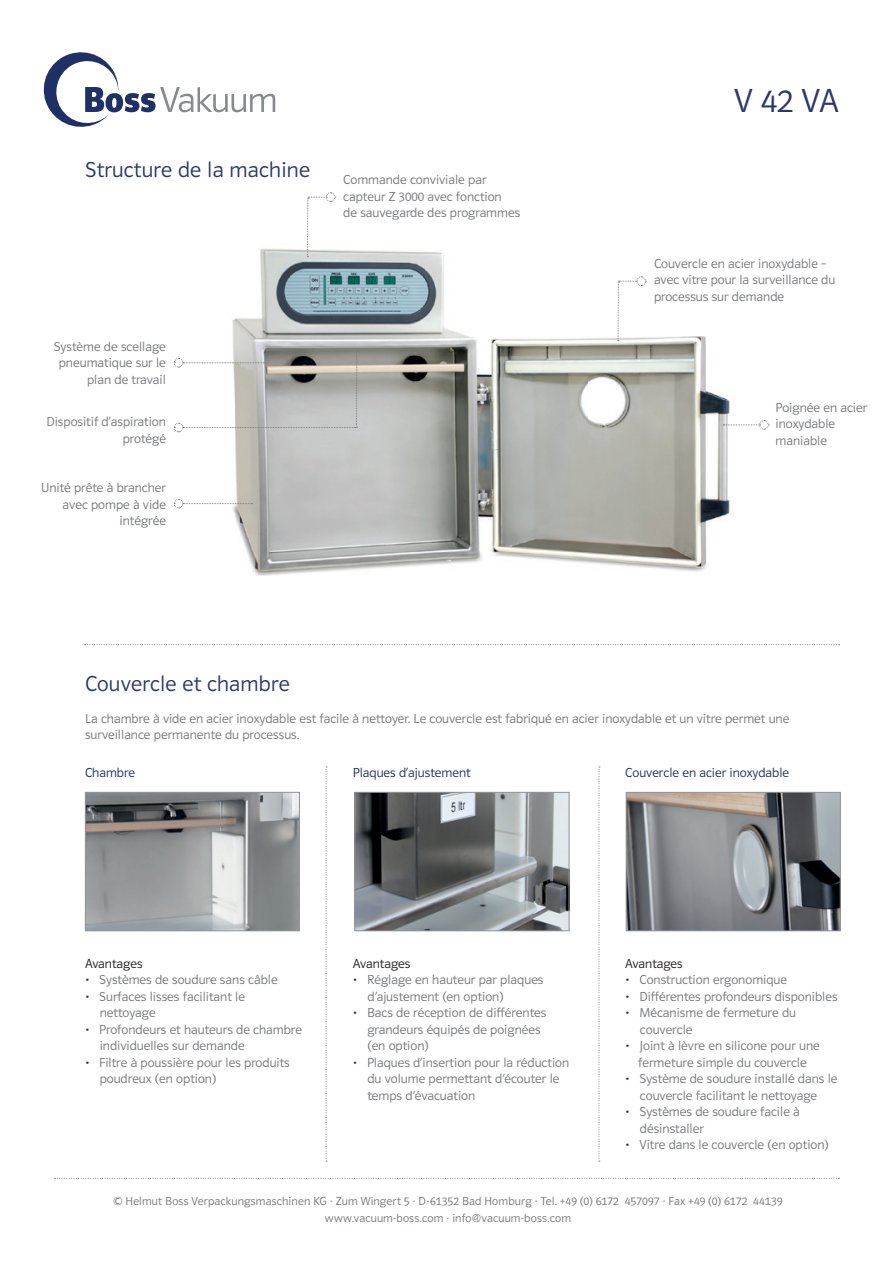
<style>
.page{position:relative;width:893px;height:1263px;background:#fff}
.page>*{position:absolute;margin:0;border:0;box-sizing:border-box;transform-origin:0 0}
.t1{font:34.5px "Polo 11 Leicht";color:#2c376c}
.t2{font:22.5px "Polo 11 Leicht";letter-spacing:.01em;color:#2c376c}
.t3{font:13.5px/16.5px "Polo 11 Leicht";color:#76787b}
.t4{font:13.5px "Polo 11 Leicht";color:#1e3066}
.t5{font:13.5px "Polo 11 Leicht";color:#231f20}
.t6{font:12px/16.5px "Polo 11 Leicht";letter-spacing:.01em;color:#76787b;text-align:center}
.s1{color:#1e3066}
</style>
<div class="page">
<img style="left:232px;top:248px;width:498px;height:328px">
<svg style="left:85px;top:644px;width:755px;height:1px"></svg>
<svg style="left:326px;top:767px;width:1px;height:395px"></svg>
<svg style="left:599px;top:767px;width:1px;height:395px"></svg>
<svg style="left:54px;top:1178px;width:786px;height:1px"></svg>
<svg style="left:44px;top:52px;width:231px;height:75px"></svg>
<svg style="left:723px;top:420px;width:46px;height:10px"></svg>
<svg style="left:307px;top:192px;width:29px;height:65px"></svg>
<svg style="left:618px;top:276px;width:28px;height:65px"></svg>
<svg style="left:173px;top:499px;width:79px;height:10px"></svg>
<img style="left:357px;top:794px;width:210px;height:135px">
<div style="left:355px;top:792px;width:214px;height:139px;border:1px solid #939598"></div>
<img style="left:87px;top:794px;width:211px;height:135px">
<div style="left:85px;top:792px;width:215px;height:139px;border:1px solid #939598"></div>
<img style="left:628px;top:794px;width:211px;height:135px">
<div style="left:626px;top:792px;width:215px;height:139px;border:1px solid #939598"></div>
<svg style="left:173px;top:351px;width:185px;height:82px"></svg>
<h2 class="t2" style="left:85px;top:158px;width:227px">Structure de la machine</h2>
<p class="t3" style="left:343px;top:172px;width:178px">Commande conviviale par capteur Z 3000 avec fonction<br>de sauvegarde des programmes</p>
<p class="t3" style="left:54px;top:338px;width:114px;text-align:right">Système de scellage pneumatique sur le plan de travail</p>
<p class="t3" style="left:47px;top:413px;width:121px;text-align:right">Dispositif d‘aspiration protégé</p>
<p class="t3" style="left:41px;top:480px;width:126px;text-align:right">Unité prête à brancher avec pompe à vide intégrée</p>
<h2 class="t2" style="left:85px;top:671px;width:206px">Couvercle et chambre</h2>
<h1 class="t1" style="left:734px;top:82px;width:106px">V 42 VA</h1>
<p class="t3" style="left:654px;top:255px;width:183px">Couvercle en acier inoxydable – avec vitre pour la surveillance du processus sur demande</p>
<p class="t3" style="left:775px;top:399px;width:93px">Poignée en acier inoxydable maniable</p>
<p class="t3" style="left:85px;top:710px;width:706px">La chambre à vide en acier inoxydable est facile à nettoyer. Le couvercle est fabriqué en acier inoxydable et un vitre permet une surveillance permanente du processus.</p>
<p class="t4" style="left:85px;top:766px;width:52px">Chambre</p>
<p class="t4" style="left:353px;top:766px;width:119px">Plaques d‘ajustement</p>
<p class="t4" style="left:625px;top:766px;width:165px">Couvercle en acier inoxydable</p>
<p class="t5" style="left:85px;top:956px;width:59px">Avantages</p>
<p class="t3" style="left:85px;top:971px;width:194px"><span class="s1">•</span> Systèmes de soudure sans câble</p>
<p class="t3" style="left:100px;top:988px;width:147px;text-indent:-15px"><span class="s1">•</span> Surfaces lisses facilitant le nettoyage</p>
<p class="t3" style="left:100px;top:1021px;width:204px;text-indent:-15px"><span class="s1">•</span> Profondeurs et hauteurs de chambre individuelles sur demande</p>
<p class="t3" style="left:100px;top:1054px;width:192px;text-indent:-15px"><span class="s1">•</span> Filtre à poussière pour les produits poudreux (en option)</p>
<p class="t5" style="left:353px;top:956px;width:59px">Avantages</p>
<p class="t3" style="left:367px;top:971px;width:178px;text-indent:-15px"><span class="s1">•</span> Réglage en hauteur par plaques d’ajustement (en option)</p>
<p class="t3" style="left:367px;top:1004px;width:181px;text-indent:-15px"><span class="s1">•</span> Bacs de réception de différentes grandeurs équipés de poignées (en option)</p>
<p class="t3" style="left:367px;top:1054px;width:203px;text-indent:-15px"><span class="s1">•</span> Plaques d‘insertion pour la réduction du volume permettant d’écouter le temps d’évacuation</p>
<p class="t5" style="left:625px;top:956px;width:59px">Avantages</p>
<p class="t3" style="left:625px;top:971px;width:163px"><span class="s1">•</span> Construction ergonomique</p>
<p class="t3" style="left:625px;top:988px;width:214px"><span class="s1">•</span> Différentes profondeurs disponibles</p>
<p class="t3" style="left:640px;top:1004px;width:158px;text-indent:-15px"><span class="s1">•</span> Mécanisme de fermeture du couvercle</p>
<p class="t3" style="left:625px;top:1037px;width:196px;text-align:center"><span class="s1">•</span> Joint à lèvre en silicone pour une fermeture simple du couvercle</p>
<p class="t3" style="left:625px;top:1070px;width:214px;text-align:center"><span class="s1">•</span> Système de soudure installé dans le couvercle facilitant le nettoyage</p>
<p class="t3" style="left:640px;top:1103px;width:161px;text-indent:-15px"><span class="s1">•</span> Systèmes de soudure facile à désinstaller</p>
<p class="t3" style="left:625px;top:1136px;width:205px"><span class="s1">•</span> Vitre dans le couvercle (en option)</p>
<p class="t6" style="left:113px;top:1193px;width:671px">© Helmut Boss Verpackungsmaschinen KG · Zum Wingert 5 · D-61352 Bad Homburg · Tel. +49 (0) 6172 457097 · Fax +49 (0) 6172 44139 www.vacuum-boss.com · info@vacuum-boss.com</p>
</div>
